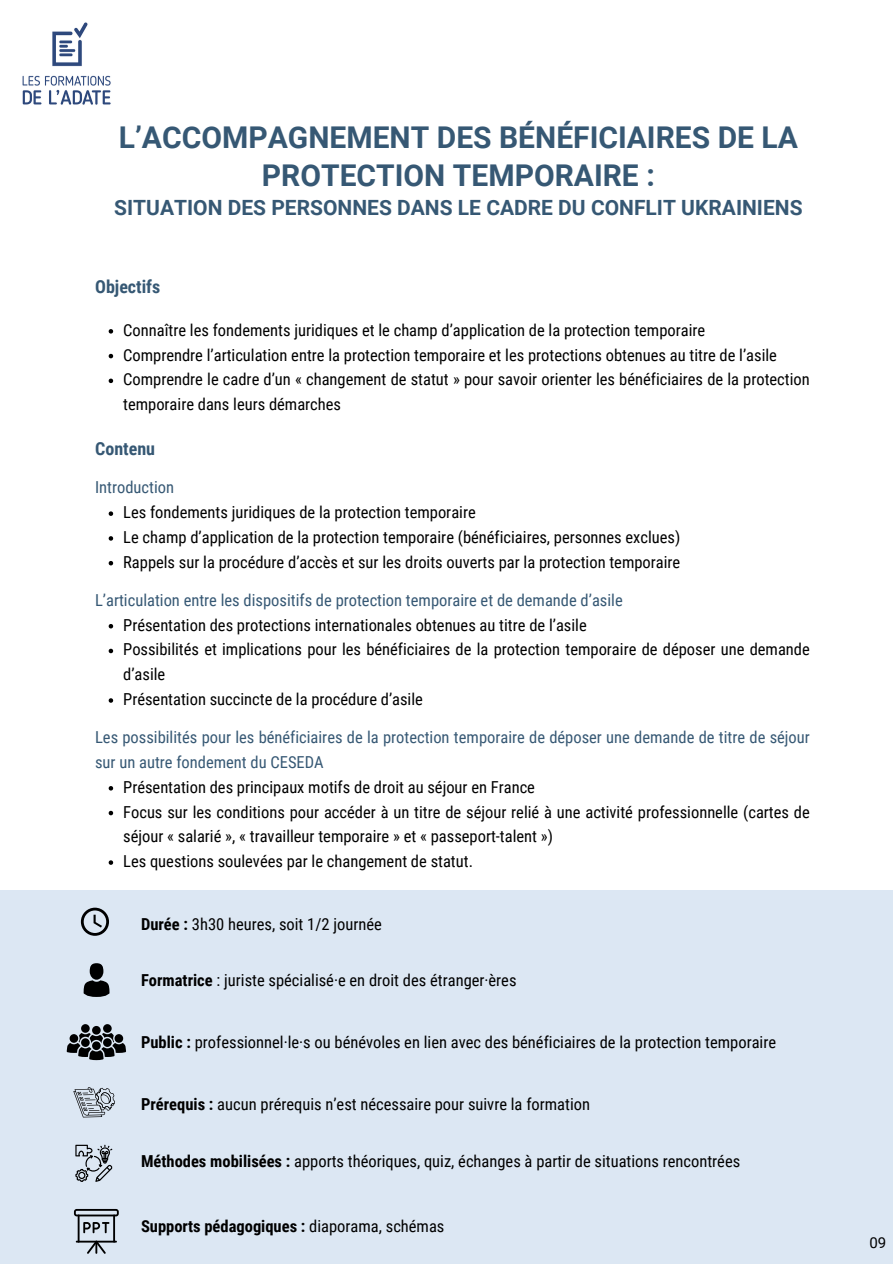
<style>
.page{position:relative;width:893px;height:1264px;background:#fff}
.page>*{position:absolute;margin:0;border:0;box-sizing:border-box;transform-origin:0 0}
.t1{font:700 30px/38.2px "Roboto";color:#365874;text-align:center}
.t2{font:700 21px "Roboto";color:#365874}
.t3{font:700 18px "Roboto Condensed";color:#365874}
.t4{font:16.5px/24.8px "Roboto Condensed";color:#000}
.t5{font:16.5px/24.8px "Roboto Condensed";color:#365874}
.t6{font:700 16.5px "Roboto Condensed";color:#000}
.t7{font:15px "Roboto";color:#000}
.s1{font-weight:700}
.s2{font-weight:400}
</style>
<div class="page">
<img style="left:22px;top:22px;width:89px;height:83px">
<div style="left:0;top:890px;width:892px;height:373px;background:#dce7f3"></div>
<svg style="left:81px;top:907px;width:28px;height:28px"></svg>
<div style="left:90px;top:963px;width:13px;height:16px;background:#000;border-radius:50%"></div>
<svg style="left:84px;top:980px;width:26px;height:16px"></svg>
<div style="left:81px;top:1024px;width:9px;height:8px;background:#000;border-radius:50%"></div>
<div style="left:103px;top:1024px;width:9px;height:8px;background:#000;border-radius:50%"></div>
<svg style="left:92px;top:1025px;width:9px;height:9px"></svg>
<svg style="left:67px;top:1032px;width:59px;height:28px"></svg>
<div style="left:92px;top:1041px;width:9px;height:9px;background:#000;border-radius:50%"></div>
<svg style="left:73px;top:1087px;width:42px;height:30px"></svg>
<svg style="left:75px;top:1144px;width:37px;height:37px"></svg>
<hr style="left:76px;top:1240px;width:41px;height:2px;background:#000">
<svg style="left:87px;top:1240px;width:19px;height:13px"></svg>
<svg style="left:74px;top:1209px;width:45px;height:24px"></svg>
<hr style="left:78px;top:1214px;width:2px;height:28px;background:#000">
<hr style="left:113px;top:1214px;width:2px;height:28px;background:#000">
<svg style="left:109px;top:329px;width:4px;height:4px"></svg>
<svg style="left:109px;top:354px;width:4px;height:4px"></svg>
<svg style="left:109px;top:378px;width:4px;height:5px"></svg>
<svg style="left:109px;top:511px;width:4px;height:5px"></svg>
<svg style="left:109px;top:536px;width:4px;height:4px"></svg>
<svg style="left:109px;top:561px;width:4px;height:4px"></svg>
<svg style="left:109px;top:624px;width:4px;height:4px"></svg>
<svg style="left:109px;top:648px;width:4px;height:5px"></svg>
<svg style="left:109px;top:698px;width:4px;height:4px"></svg>
<svg style="left:109px;top:786px;width:4px;height:4px"></svg>
<svg style="left:109px;top:810px;width:4px;height:5px"></svg>
<svg style="left:109px;top:860px;width:4px;height:4px"></svg>
<p class="t1" style="left:119px;top:118px;width:680px">L’ACCOMPAGNEMENT DES BÉNÉFICIAIRES DE LA<br>PROTECTION TEMPORAIRE :</p>
<p class="t2" style="left:114px;top:196px;width:690px">SITUATION DES PERSONNES DANS LE CADRE DU CONFLIT UKRAINIENS</p>
<p class="t3" style="left:95px;top:276px;width:67px">Objectifs</p>
<p class="t4" style="left:123px;top:318px;width:583px">Connaître les fondements juridiques et le champ d’application de la protection temporaire</p>
<p class="t4" style="left:123px;top:342px;width:655px">Comprendre l’articulation entre la protection temporaire et les protections obtenues au titre de l’asile</p>
<p class="t4" style="left:123px;top:367px;width:688px">Comprendre le cadre d’un « changement de statut » pour savoir orienter les bénéficiaires de la protection temporaire dans leurs démarches</p>
<p class="t3" style="left:95px;top:438px;width:61px">Contenu</p>
<p class="t5" style="left:95px;top:475px;width:80px">Introduction</p>
<p class="t4" style="left:123px;top:500px;width:354px">Les fondements juridiques de la protection temporaire</p>
<p class="t4" style="left:123px;top:525px;width:558px">Le champ d’application de la protection temporaire (bénéficiaires, personnes exclues)</p>
<p class="t4" style="left:123px;top:549px;width:558px">Rappels sur la procédure d’accès et sur les droits ouverts par la protection temporaire</p>
<p class="t5" style="left:95px;top:588px;width:529px">L’articulation entre les dispositifs de protection temporaire et de demande d’asile</p>
<p class="t4" style="left:123px;top:612px;width:465px">Présentation des protections internationales obtenues au titre de l’asile</p>
<p class="t4" style="left:123px;top:637px;width:688px">Possibilités et implications pour les bénéficiaires de la protection temporaire de déposer une demande d’asile</p>
<p class="t4" style="left:123px;top:687px;width:301px">Présentation succincte de la procédure d’asile</p>
<p class="t5" style="left:95px;top:725px;width:716px">Les possibilités pour les bénéficiaires de la protection temporaire de déposer une demande de titre de séjour sur un autre fondement du CESEDA</p>
<p class="t4" style="left:123px;top:774px;width:413px">Présentation des principaux motifs de droit au séjour en France</p>
<p class="t4" style="left:123px;top:799px;width:688px">Focus sur les conditions pour accéder à un titre de séjour relié à une activité professionnelle (cartes de séjour « salarié », « travailleur temporaire » et « passeport-talent »)</p>
<p class="t4" style="left:123px;top:849px;width:351px">Les questions soulevées par le changement de statut.</p>
<p class="t4" style="left:141px;top:911px;width:242px"><span class="s1">Durée :</span> 3h30 heures, soit 1/2 journée</p>
<p class="t4" style="left:141px;top:967px;width:377px"><span class="s1">Formatrice</span> : juriste spécialisé·e en droit des étranger·ères</p>
<p class="t4" style="left:141px;top:1029px;width:636px"><span class="s1">Public :</span> professionnel·le·s ou bénévoles en lien avec des bénéficiaires de la protection temporaire</p>
<p class="t4" style="left:141px;top:1091px;width:450px"><span class="s1">Prérequis :</span> aucun prérequis n’est nécessaire pour suivre la formation</p>
<p class="t4" style="left:141px;top:1149px;width:600px"><span class="s1">Méthodes mobilisées :</span> apports théoriques, quiz, échanges à partir de situations rencontrées</p>
<p class="t6" style="left:141px;top:1216px;width:305px">Supports pédagogiques : <span class="s2">diaporama, schémas</span></p>
<p class="t7" style="left:869px;top:1233px;width:18px">09</p>
</div>
